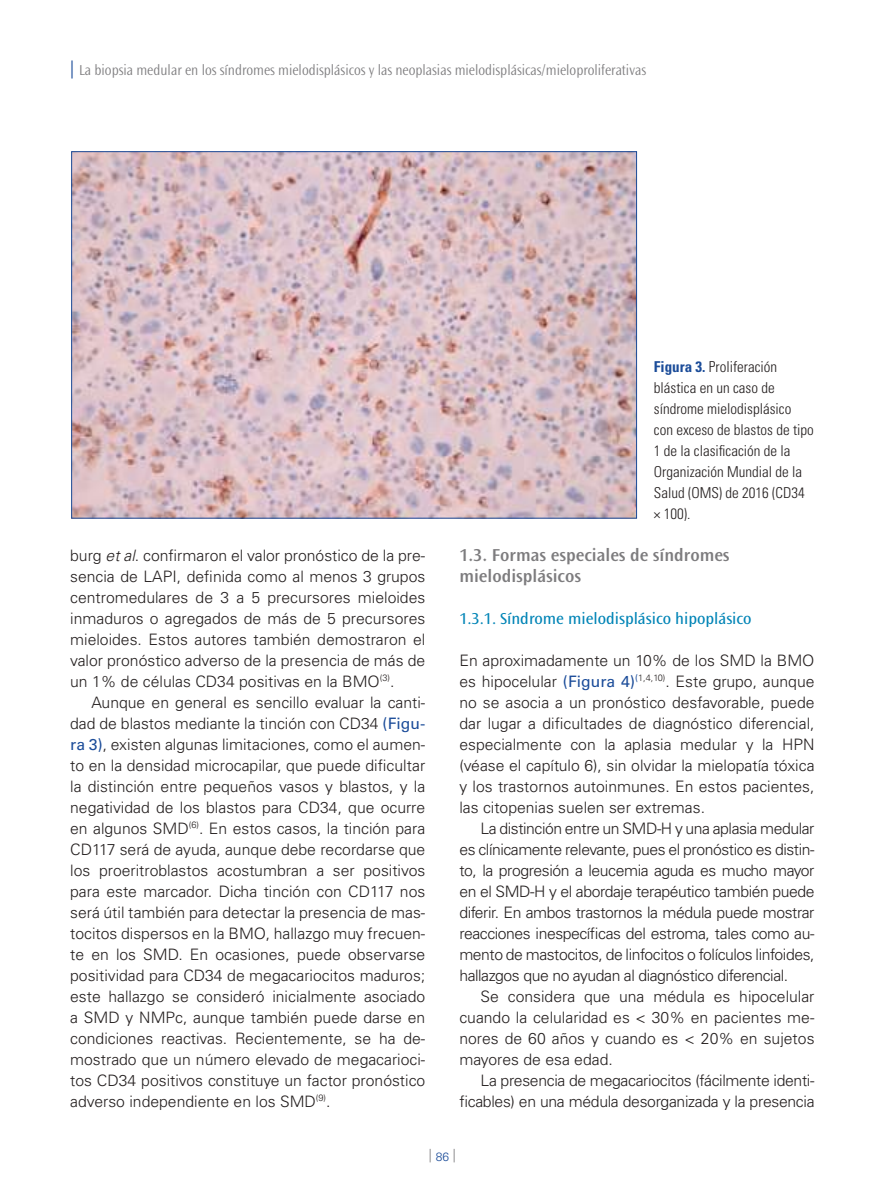
<style>
.page{position:relative;width:880px;height:1197px;background:#fff}
.page>*{position:absolute;margin:0;border:0;box-sizing:border-box;transform-origin:0 0}
.t1{font:600 18px/21px "Ocean Sans Std";color:#7d7c7e}
.t2{font:16.5px "Ocean Sans Std";color:#0084b6}
.t3{font:300 15.75px/21px "Univers LT Std";color:#241f1f;text-align:justify}
.t4{font:300 15.75px/21px "Univers LT Std";letter-spacing:-.02em;color:#241f1f;text-align:right}
.t5{font:300 condensed 15px/21px "Univers LT Std";color:#241f1f}
.t6{font:300 15px "Ocean Sans Std";color:#7d7c7e;scale:.9 1}
.t7{font:300 13.5px "Univers LT Std";color:#7d7c7e}
.s1{font-family:"Univers LT Std";font-size:18px;color:#1b4c99}
.s2{font-weight:700;color:#1b4c99}
.s3{font-style:italic}
.s4{font-weight:400;color:#1b4c99}
</style>
<div class="page">
<img style="left:73px;top:153px;width:562px;height:363px">
<p class="t6" style="left:70px;top:62px;width:641px"><span class="s1">|</span> La biopsia medular en los síndromes mielodisplásicos y las neoplasias mielodisplásicas/mieloproliferativas</p>
<p class="t5" style="left:654px;top:356px;width:161px"><span class="s2">Figura 3.</span> Proliferación blástica en un caso de síndrome mielodisplásico con exceso de blastos de tipo<br>1 de la clasificación de la<br>Organización Mundial de la<br>Salud (OMS) de 2016 (CD34 × 100).</p>
<p class="t3" style="left:70px;top:544px;width:357px">burg <span class="s3">et al</span>. confirmaron el valor pronóstico de la pre&shy;sencia de LAPI, definida como al menos 3 grupos centromedulares de 3 a 5 precursores mieloides inmaduros o agregados de más de 5 precursores mieloides. Estos autores también demostraron el valor pronóstico adverso de la presencia de más de un 1% de células CD34 positivas en la BMO<sup>(3)</sup>.</p>
<p class="t3" style="left:70px;top:691px;width:357px;text-indent:21px">Aunque en general es sencillo evaluar la canti&shy;dad de blastos mediante la tinción con CD34 <span class="s4">(Figu&shy;ra 3)</span>, existen algunas limitaciones, como el aumen&shy;to en la densidad microcapilar, que puede dificultar la distinción entre pequeños vasos y blastos, y la negatividad de los blastos para CD34, que ocurre en algunos SMD<sup>(6)</sup>. En estos casos, la tinción para CD117 será de ayuda, aunque debe recordarse que los proeritroblastos acostumbran a ser positivos para este marcador. Dicha tinción con CD117 nos será útil también para detectar la presencia de mas&shy;tocitos dispersos en la BMO, hallazgo muy frecuen&shy;te en los SMD. En ocasiones, puede observarse positividad para CD34 de megacariocitos maduros; este hallazgo se consideró inicialmente asociado a SMD y NMPc, aunque también puede darse en condiciones reactivas. Recientemente, se ha de&shy;mostrado que un número elevado de megacarioci&shy;tos CD34 positivos constituye un factor pronóstico adverso independiente en los SMD<sup>(9)</sup>.</p>
<p class="t1" style="left:459px;top:544px;width:272px">1.3. Formas especiales de síndromes mielodisplásicos</p>
<p class="t2" style="left:459px;top:609px;width:294px">1.3.1. Síndrome mielodisplásico hipoplásico</p>
<p class="t3" style="left:459px;top:649px;width:357px">En aproximadamente un 10% de los SMD la BMO es hipocelular <span class="s4">(Figura 4)</span><sup>(</sup><sup>1,4,10)</sup>. Este grupo, aunque no se asocia a un pronóstico desfavorable, puede dar lugar a dificultades de diagnóstico diferencial, especialmente con la aplasia medular y la HPN (véase el capítulo 6), sin olvidar la mielopatía tóxica y los trastornos autoinmunes. En estos pacientes, las citopenias suelen ser extremas.</p>
<p class="t3" style="left:459px;top:817px;width:357px;text-indent:21px">La distinción entre un SMD-H y una aplasia medular es clínicamente relevante, pues el pronóstico es distin&shy;to, la progresión a leucemia aguda es mucho mayor en el SMD-H y el abordaje terapéutico también puede diferir. En ambos trastornos la médula puede mostrar reacciones inespecíficas del estroma, tales como au&shy;mento de mastocitos, de linfocitos o folículos linfoides, hallazgos que no ayudan al diagnóstico diferencial.</p>
<p class="t3" style="left:459px;top:985px;width:357px;text-indent:21px">Se considera que una médula es hipocelular cuando la celularidad es &lt; 30% en pacientes me&shy;nores de 60 años y cuando es &lt; 20% en sujetos mayores de esa edad.</p>
<p class="t4" style="left:459px;top:1069px;width:357px">La presencia de megacariocitos (fácilmente identi&shy;ficables) en una médula desorganizada y la presencia</p>
<p class="t7" style="left:429px;top:1146px;width:28px">|<sub>86</sub>|</p>
</div>
